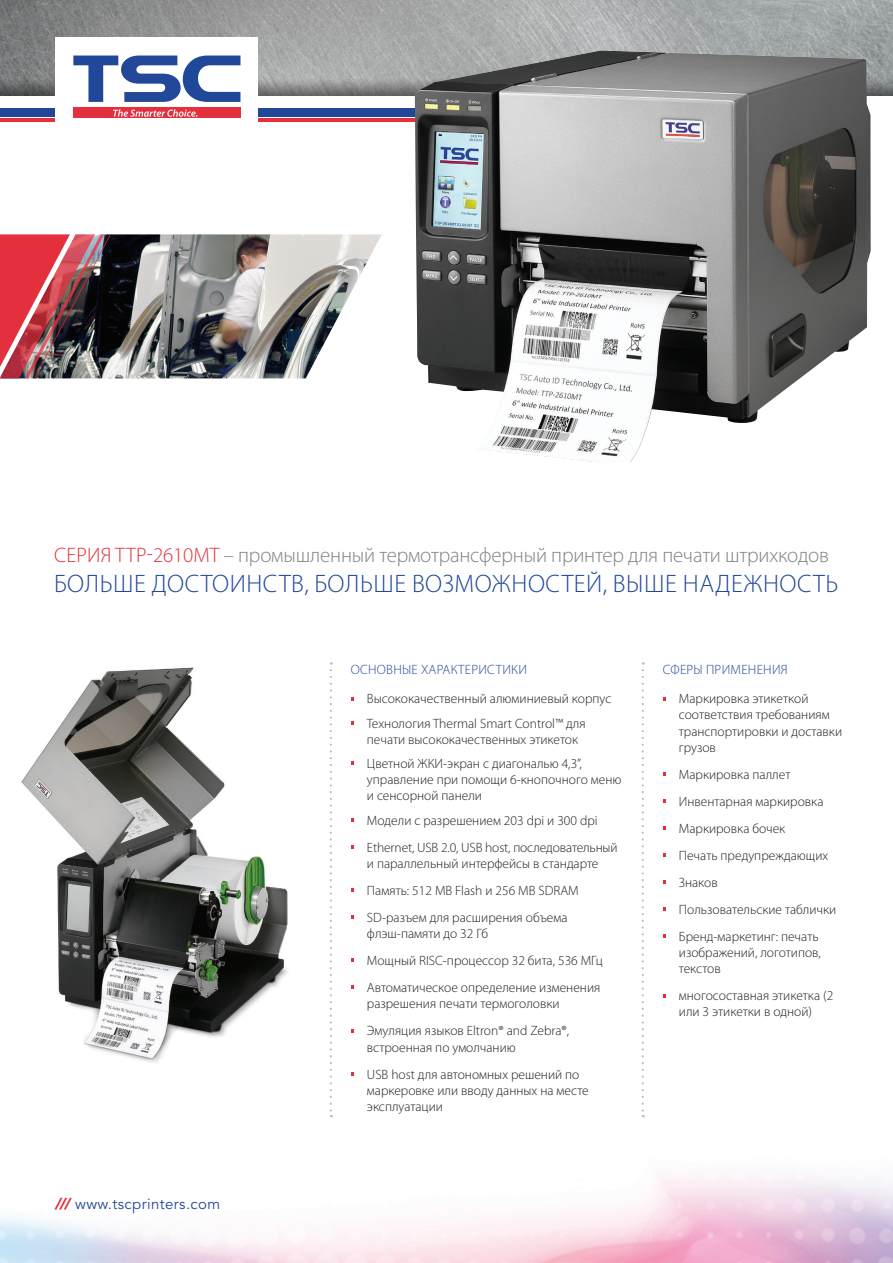
<style>
.page{position:relative;width:893px;height:1263px;background:#fff}
.page>*{position:absolute;margin:0;border:0;box-sizing:border-box;transform-origin:0 0}
.t1{font:300 25.35px "Myriad Pro";letter-spacing:.02em;color:#224798}
.t2{font:300 21px "Myriad Pro";letter-spacing:-.01em;color:#808285}
.t3{font:15px "Avenir";letter-spacing:.025em;color:#224798}
.t4{font:300 13.5px/27px "Myriad Pro";color:#231f20}
.t5{font:300 13.5px "Myriad Pro";letter-spacing:.02em;color:#224798}
.s1{color:#e4303d}
.s2{font-weight:900;font-style:italic;color:#e4303d}
</style>
<div class="page">
<img style="left:0;top:0;width:893px;height:95px">
<img style="left:0;top:1069px;width:893px;height:194px">
<img style="left:6px;top:667px;width:296px;height:417px">
<div style="left:0;top:108px;width:851px;height:8px;background:#224798"></div>
<div style="left:55px;top:37px;width:203px;height:153px;background:#fff"></div>
<svg style="left:73px;top:56px;width:167px;height:46px"></svg>
<div style="left:73px;top:108px;width:167px;height:10px;background:#e42f3e"></div>
<svg style="left:113px;top:109px;width:84px;height:8px"></svg>
<img style="left:111px;top:234px;width:271px;height:144px">
<img style="left:0;top:234px;width:111px;height:144px">
<img style="left:415px;top:51px;width:456px;height:411px">
<svg style="left:642px;top:670px;width:2px;height:447px"></svg>
<svg style="left:330px;top:670px;width:2px;height:447px"></svg>
<h2 class="t2" style="left:54px;top:545px;width:776px"><span class="s1">СЕРИЯ TTP-2610MT</span> – промышленный термотрансферный принтер для печати штрихкодов</h2>
<h1 class="t1" style="left:54px;top:571px;width:786px">БОЛЬШЕ ДОСТОИНСТВ, БОЛЬШЕ ВОЗМОЖНОСТЕЙ, ВЫШЕ НАДЕЖНОСТЬ</h1>
<p class="t3" style="left:55px;top:1198px;width:167px"><span class="s2">///</span> www.tscprinters.com</p>
<p class="t5" style="left:351px;top:663px;width:178px">ОСНОВНЫЕ ХАРАКТЕРИСТИКИ</p>
<p class="t4" style="left:367px;top:687px;width:246px;line-height:24.3px">Высококачественный алюминиевый корпус<br>Технология Thermal Smart Control™ для</p>
<p class="t4" style="left:367px;top:728px;width:216px;line-height:24.3px">печати высококачественных этикеток<br>Цветной ЖКИ-экран с диагональю 4,3”,</p>
<p class="t4" style="left:367px;top:772px;width:256px;line-height:16.2px">управление при помощи 6-кнопочного меню и сенсорной панели</p>
<p class="t4" style="left:367px;top:807px;width:252px">Модели с разрешением 203 dpi и 300 dpi<br>Ethernet, USB 2.0, USB host, последовательный</p>
<p class="t4" style="left:367px;top:850px;width:233px">и параллельный интерфейсы в стандарте<br>Память: 512 MB Flash и 256 MB SDRAM<br>SD-разъем для расширения объема</p>
<p class="t4" style="left:367px;top:921px;width:238px">флэш-памяти до 32 Гб<br>Мощный RISC-процессор 32 бита, 536 МГц<br>Автоматическое определение изменения</p>
<p class="t4" style="left:367px;top:991px;width:204px">разрешения печати термоголовки<br>Эмуляция языков Eltron® and Zebra®,</p>
<p class="t4" style="left:367px;top:1034px;width:214px">встроенная по умолчанию<br>USB host для автономных решений по</p>
<p class="t4" style="left:367px;top:1083px;width:223px;line-height:16.2px">маркеровке или вводу данных на месте эксплуатации</p>
<p class="t5" style="left:663px;top:663px;width:126px">СФЕРЫ ПРИМЕНЕНИЯ</p>
<p class="t4" style="left:679px;top:691px;width:165px;line-height:16.2px">Маркировка этикеткой соответствия требованиям транспортировки и доставки грузов</p>
<p class="t4" style="left:679px;top:761px;width:159px">Маркировка паллет<br>Инвентарная маркировка<br>Маркировка бочек<br>Печать предупреждающих<br>Знаков<br>Пользовательские таблички<br>Бренд-маркетинг: печать</p>
<p class="t4" style="left:679px;top:945px;width:144px;line-height:16.2px">изображений, логотипов, текстов</p>
<p class="t4" style="left:679px;top:988px;width:156px;line-height:16.2px">многосоставная этикетка (2 или 3 этикетки в одной)</p>
</div>
